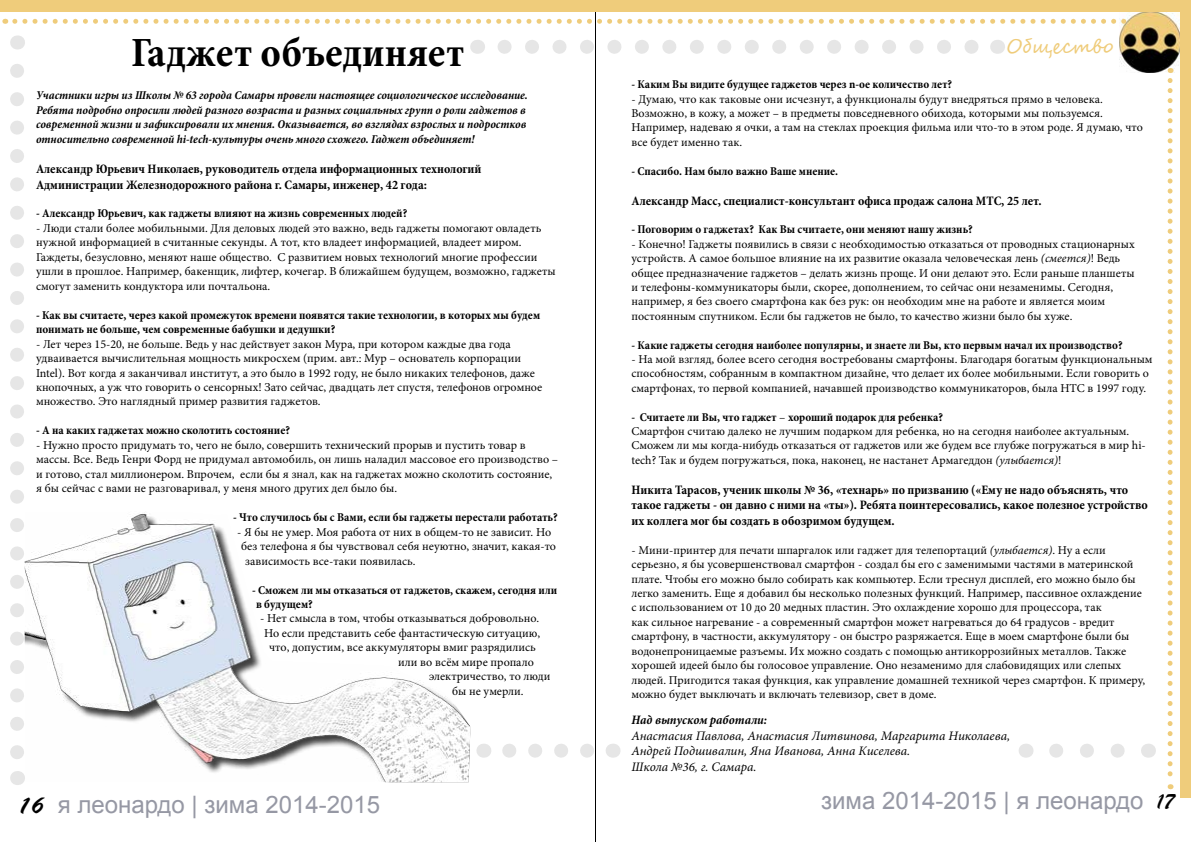
<style>
.page{position:relative;width:1191px;height:842px;background:#fff}
.page>*{position:absolute;margin:0;border:0;box-sizing:border-box;transform-origin:0 0}
.t1{font:700 condensed 42px "Minion Pro";color:#000}
.t2{font:24px "Arial";color:#9698a4}
.t3{font:20px "Segoe Script";color:#efcc7b}
.t4{font:700 condensed 13px/15.6px "Minion Pro";color:#000}
.t5{font:italic 13px/15.6px "Minion Pro";color:#000}
.t6{font:italic 700 condensed 13px "Minion Pro";color:#000}
.t7{font:12.1px/14.5px "Minion Pro";color:#000}
.t8{font:700 condensed 12.1px/14.5px "Minion Pro";color:#000}
.t9{font:italic 700 condensed 12.1px/14.5px "Minion Pro";color:#000}
.t10{font:12px/14.4px "Minion Pro";color:#000}
.t11{font:700 condensed 12px "Minion Pro";color:#000}
.s1{font-style:italic}
.s2{font-size:12.1px}
.s3{font-weight:700;font-stretch:condensed}
.s4{font-family:"Brush Script Std";color:#000}
.s5{font-family:"Brush Script";color:#000}
</style>
<div class="page">
<hr style="left:595px;top:0;width:1px;height:842px;background:#000">
<img style="left:1119px;top:12px;width:61px;height:60px">
<div style="left:0;top:0;width:1191px;height:12px;background:#efcc7b"></div>
<svg style="left:1167px;top:80px;width:5px;height:709px"></svg>
<div style="left:1180px;top:10px;width:10px;height:788px;background:#efcc7b"></div>
<svg style="left:15px;top:19px;width:1118px;height:5px"></svg>
<img style="left:25px;top:514px;width:445px;height:268px">
<svg style="left:10px;top:71px;width:14px;height:688px"></svg>
<svg style="left:17px;top:35px;width:1px;height:14px"></svg>
<svg style="left:17px;top:771px;width:1px;height:14px"></svg>
<svg style="left:509px;top:744px;width:85px;height:14px"></svg>
<svg style="left:483px;top:744px;width:1px;height:14px"></svg>
<svg style="left:612px;top:744px;width:1px;height:14px"></svg>
<svg style="left:1056px;top:744px;width:69px;height:14px"></svg>
<svg style="left:1025px;top:744px;width:1px;height:14px"></svg>
<svg style="left:1148px;top:744px;width:1px;height:14px"></svg>
<svg style="left:504px;top:40px;width:475px;height:14px"></svg>
<svg style="left:477px;top:40px;width:1px;height:14px"></svg>
<svg style="left:997px;top:40px;width:1px;height:14px"></svg>
<h1 class="t1" style="left:131px;top:24px;width:335px">Гаджет объединяет</h1>
<p class="t9" style="left:36px;top:88px;width:493px">Участники игры из Школы № 63 города Самары провели настоящее социологическое исследование.<br>Ребята подробно опросили людей разного возраста и разных социальных групп о роли гаджетов в современной жизни и зафиксировали их мнения. Оказывается, во взглядах взрослых и подростков относительно современной hi-tech-культуры очень много схожего. Гаджет объединяет!</p>
<p class="t4" style="left:36px;top:161px;width:447px">Александр Юрьевич Николаев, руководитель отдела информационных технологий<br>Администрации Железнодорожного района г. Самары, инженер, 42 года:</p>
<p class="t8" style="left:36px;top:206px;width:373px">- Александр Юрьевич, как гаджеты влияют на жизнь современных людей?</p>
<p class="t7" style="left:36px;top:221px;width:521px">- Люди стали более мобильными. Для деловых людей это важно, ведь гаджеты помогают овладеть нужной информацией в считанные секунды. А тот, кто владеет информацией, владеет миром.<br>Гаждеты, безусловно, меняют наше общество. С развитием новых технологий многие профессии ушли в прошлое. Например, бакенщик, лифтер, кочегар. В ближайшем будущем, возможно, гаджеты смогут заменить кондуктора или почтальона.</p>
<p class="t8" style="left:36px;top:307px;width:506px">- Как вы считаете, через какой промежуток времени появятся такие технологии, в которых мы будем понимать не больше, чем современные бабушки и дедушки?</p>
<p class="t7" style="left:36px;top:337px;width:508px">- Лет через 15-20, не больше. Ведь у нас действует закон Мура, при котором каждые два года удваивается вычислительная мощность микросхем (прим. авт.: Мур – основатель корпорации Intel). Вот когда я заканчивал институт, а это было в 1992 году, не было никаких телефонов, даже кнопочных, а уж что говорить о сенсорных! Зато сейчас, двадцать лет спустя, телефонов огромное множество. Это наглядный пример развития гаджетов.</p>
<p class="t8" style="left:36px;top:423px;width:255px">- А на каких гаджетах можно сколотить состояние?</p>
<p class="t7" style="left:36px;top:438px;width:524px">- Нужно просто придумать то, чего не было, совершить технический прорыв и пустить товар в массы. Все. Ведь Генри Форд не придумал автомобиль, он лишь наладил массовое его производство – и готово, стал миллионером. Впрочем, если бы я знал, как на гаджетах можно сколотить состояние, я бы сейчас с вами не разговаривал, у меня много других дел было бы.</p>
<p class="t8" style="left:233px;top:510px;width:326px">- Что случилось бы с Вами, если бы гаджеты перестали работать?</p>
<p class="t7" style="left:237px;top:525px;width:316px">- Я бы не умер. Моя работа от них в общем-то не зависит. Но</p>
<p class="t7" style="left:241px;top:539px;width:316px">без телефона я бы чувствовал себя неуютно, значит, какая-то</p>
<p class="t7" style="left:245px;top:553px;width:172px">зависимость все-таки появилась.</p>
<p class="t8" style="left:256px;top:582px;width:303px;text-indent:-4px">- Сможем ли мы отказаться от гаджетов, скажем, сегодня или в будущем?</p>
<p class="t7" style="left:260px;top:611px;width:281px">- Нет смысла в том, чтобы отказываться добровольно.</p>
<p class="t7" style="left:264px;top:626px;width:277px">Но если представить себе фантастическую ситуацию,</p>
<p class="t7" style="left:269px;top:640px;width:268px">что, допустим, все аккумуляторы вмиг разрядились</p>
<p class="t7" style="left:398px;top:655px;width:137px">или во всём мире пропало</p>
<p class="t7" style="left:429px;top:669px;width:123px">электричество, то люди</p>
<p class="t7" style="left:452px;top:684px;width:73px">бы не умерли.</p>
<h3 class="t3" style="left:1006px;top:30px;width:108px">Общество</h3>
<p class="t11" style="left:631px;top:76px;width:322px">- Каким Вы видите будущее гаджетов через n-ое количество лет?</p>
<p class="t10" style="left:631px;top:92px;width:513px">- Думаю, что как таковые они исчезнут, а функционалы будут внедряться прямо в человека.<br>Возможно, в кожу, а может – в предметы повседневного обихода, которыми мы пользуемся.<br>Например, надеваю я очки, а там на стеклах проекция фильма или что-то в этом роде. Я думаю, что все будет именно так.</p>
<p class="t11" style="left:631px;top:162px;width:208px">- Спасибо. Нам было важно Ваше мнение.</p>
<p class="t4" style="left:631px;top:192px;width:412px">Александр Масс, специалист-консультант офиса продаж салона МТС, 25 лет.</p>
<p class="t11" style="left:631px;top:221px;width:343px">- Поговорим о гаджетах? Как Вы считаете, они меняют нашу жизнь?</p>
<p class="t10" style="left:631px;top:237px;width:504px">- Конечно! Гаджеты появились в связи с необходимостью отказаться от проводных стационарных устройств. А самое большое влияние на их развитие оказала человеческая лень <span class="s1">(смеется)</span>! Ведь общее предназначение гаджетов <span class="s2">–</span> делать жизнь проще. И они делают это. Если раньше планшеты и телефоны-коммуникаторы были, скорее, дополнением, то сейчас они незаменимы. Сегодня, например, я без своего смартфона как без рук: он необходим мне на работе и является моим постоянным спутником. Если бы гаджетов не было, то качество жизни было бы хуже.</p>
<p class="t11" style="left:631px;top:336px;width:493px">- Какие гаджеты сегодня наиболее популярны, и знаете ли Вы, кто первым начал их производство?</p>
<p class="t10" style="left:631px;top:352px;width:522px">- На мой взгляд, более всего сегодня востребованы смартфоны. Благодаря богатым функциональным способностям, собранным в компактном дизайне, что делает их более мобильными. Если говорить о смартфонах, то первой компанией, начавшей производство коммуникаторов, была HTC в 1997 году.</p>
<p class="t10" style="left:631px;top:410px;width:516px"><span class="s3">- Считаете ли Вы, что гаджет</span> <span class="s2">–</span> <span class="s3">хороший подарок для ребенка?<br></span>Смартфон считаю далеко не лучшим подарком для ребенка, но на сегодня наиболее актуальным.<br>Сможем ли мы когда-нибудь отказаться от гаджетов или же будем все глубже погружаться в мир hi&shy;tech? Так и будем погружаться, пока, наконец, не настанет Армагеддон <span class="s1">(улыбается)</span>!</p>
<p class="t4" style="left:631px;top:482px;width:518px">Никита Тарасов, ученик школы № 36, «технарь» по призванию («Ему не надо объяснять, что такое гаджеты - он давно с ними на «ты»). Ребята поинтересовались, какое полезное устройство их коллега мог бы создать в обозримом будущем.</p>
<p class="t10" style="left:631px;top:543px;width:515px">- Мини-принтер для печати шпаргалок или гаджет для телепортаций <span class="s1">(улыбается)</span>. Ну а если серьезно, я бы усовершенствовал смартфон - создал бы его с заменимыми частями в материнской плате. Чтобы его можно было собирать как компьютер. Если треснул дисплей, его можно было бы легко заменить. Еще я добавил бы несколько полезных функций. Например, пассивное охлаждение с использованием от 10 до 20 медных пластин. Это охлаждение хорошо для процессора, так<br>как сильное нагревание - а современный смартфон может нагреваться до 64 градусов - вредит смартфону, в частности, аккумулятору - он быстро разряжается. Еще в моем смартфоне были бы водонепроницаемые разъемы. Их можно создать с помощью антикоррозийных металлов. Также хорошей идеей было бы голосовое управление. Оно незаменимо для слабовидящих или слепых людей. Пригодится такая функция, как управление домашней техникой через смартфон. К примеру, можно будет выключать и включать телевизор, свет в доме.</p>
<p class="t6" style="left:631px;top:711px;width:137px">Над выпуском работали:</p>
<p class="t5" style="left:631px;top:728px;width:380px">Анастасия Павлова, Анастасия Литвинова, Маргарита Николаева,<br>Андрей Подшивалин, Яна Иванова, Анна Киселева.<br>Школа №36, г. Самара.</p>
<h2 class="t2" style="left:17px;top:789px;width:365px"><span class="s4">16</span> я леонардо | зима 2014-2015</h2>
<h2 class="t2" style="left:821px;top:785px;width:354px">зима 2014-2015 | я леонардо <span class="s5">17</span></h2>
</div>
